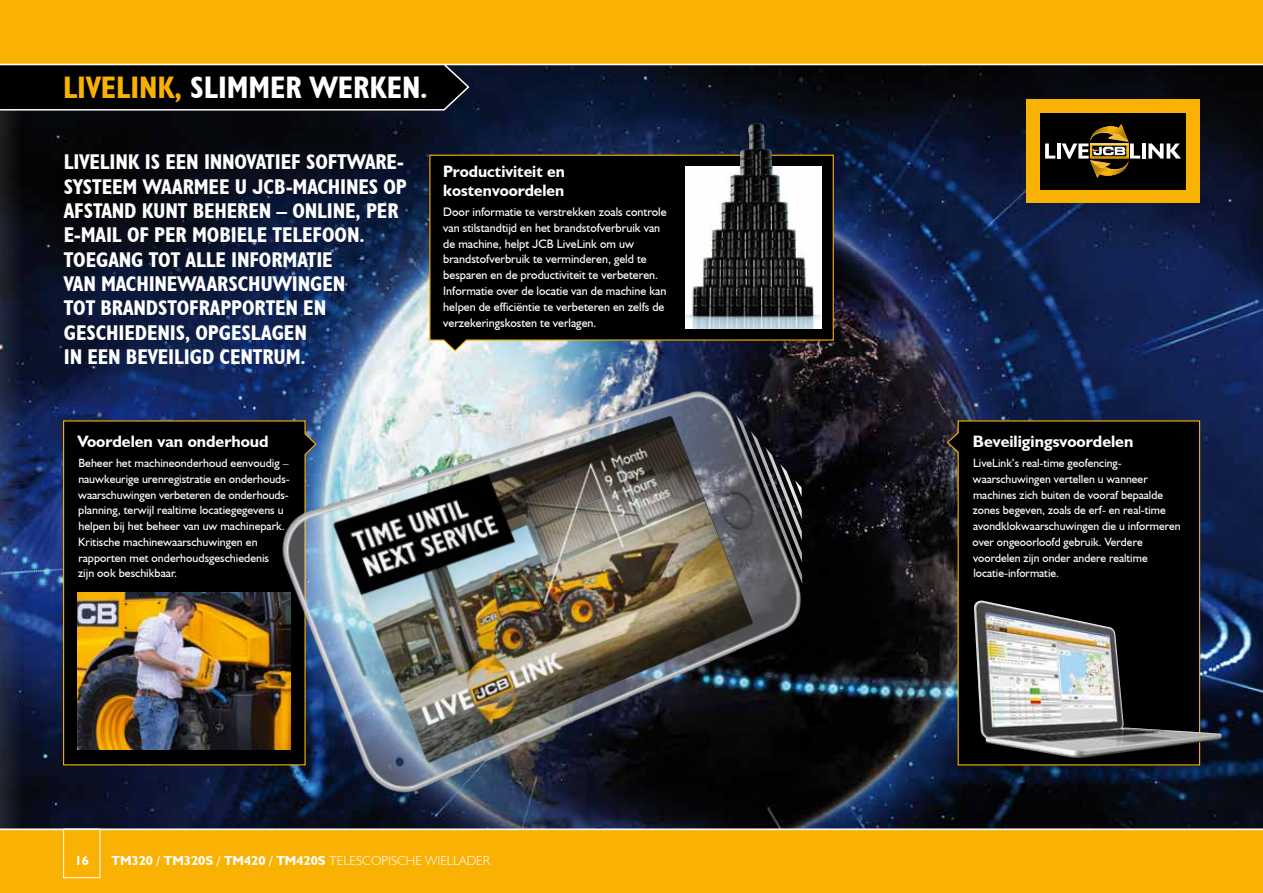
<style>
.page{position:relative;width:1263px;height:893px;background:#fff}
.page>*{position:absolute;margin:0;border:0;box-sizing:border-box;transform-origin:0 0}
.t1{font:700 condensed 31.2px "JCB Euro";color:#fff}
.t2{font:700 condensed 21.3px/24.3px "JCB Euro";letter-spacing:-.005em;color:#fff}
.t3{font:700 16.5px/18.8px "JCB Euro";color:#fff}
.t4{font:700 13.2px "JCB Euro";color:#fff}
.t5{font:12.3px/15.8px "JCB Euro Roman";color:#fff}
.t6{font:12px/15.8px "JCB Euro Roman";color:#fff}
.s1{color:#f9b104}
.s2{font-weight:300}
</style>
<div class="page">
<img style="left:0;top:65px;width:1263px;height:764px">
<div style="left:62px;top:420px;width:186px;height:346px;background:#000"></div>
<svg style="left:946px;top:420px;width:255px;height:346px;background:#080705"></svg>
<img style="left:77px;top:593px;width:171px;height:156px">
<svg style="left:429px;top:154px;width:405px;height:198px;background:#0e0e0c"></svg>
<img style="left:686px;top:166px;width:136px;height:163px">
<img style="left:693px;top:123px;width:119px;height:192px">
<svg style="left:0;top:65px;width:470px;height:48px;background:#0a0b0c"></svg>
<img style="left:974px;top:601px;width:248px;height:157px">
<img style="left:248px;top:360px;width:589px;height:468px">
<svg style="left:735px;top:414px;width:67px;height:170px;background:#47474b"></svg>
<div style="left:1026px;top:99px;width:173px;height:104px;background:#f9b104"></div>
<div style="left:1040px;top:113px;width:145px;height:76px;background:#000"></div>
<hr style="left:1142px;top:143px;width:3px;height:16px;background:#fff">
<svg style="left:1148px;top:143px;width:33px;height:16px"></svg>
<svg style="left:1045px;top:143px;width:10px;height:16px"></svg>
<hr style="left:1057px;top:143px;width:3px;height:16px;background:#fff">
<svg style="left:1062px;top:124px;width:78px;height:54px"></svg>
<div style="left:0;top:829px;width:1263px;height:64px;background:#f9b104"></div>
<div style="left:0;top:0;width:1263px;height:64px;background:#f9b104"></div>
<div style="left:63px;top:829px;width:37px;height:49px;border:1px solid #fff"></div>
<hr style="left:0;top:829px;width:1263px;height:1px;background:#fff">
<h1 class="t1" style="left:63px;top:68px;width:366px"><span class="s1">LIVELINK,</span> SLIMMER WERKEN.</h1>
<p class="t2" style="left:64px;top:149px;width:345px">LIVELINK IS EEN INNOVATIEF SOFTWARE-<br>SYSTEEM WAARMEE U JCB‑MACHINES OP<br>AFSTAND KUNT BEHEREN – ONLINE, PER<br>E‑MAIL OF PER MOBIELE TELEFOON.<br>TOEGANG TOT ALLE INFORMATIE<br>VAN MACHINEWAARSCHUWINGEN<br>TOT BRANDSTOFRAPPORTEN EN<br>GESCHIEDENIS, OPGESLAGEN<br>IN EEN BEVEILIGD CENTRUM.</p>
<h3 class="t3" style="left:443px;top:162px;width:123px">Productiviteit en kostenvoordelen</h3>
<p class="t5" style="left:443px;top:204px;width:225px">Door informatie te verstrekken zoals controle van stilstandtijd en het brandstofverbruik van de machine, helpt JCB LiveLink om uw brandstofverbruik te verminderen, geld te besparen en de productiviteit te verbeteren.<br>Informatie over de locatie van de machine kan helpen de efficiëntie te verbeteren en zelfs de verzekeringskosten te verlagen.</p>
<h3 class="t3" style="left:77px;top:432px;width:193px">Voordelen van onderhoud</h3>
<p class="t6" style="left:78px;top:455px;width:212px">Beheer het machineonderhoud eenvoudig – nauwkeurige urenregistratie en onderhouds&shy;waarschuwingen verbeteren de onderhouds&shy;planning, terwijl realtime locatiegegevens u helpen bij het beheer van uw machinepark.<br>Kritische machinewaarschuwingen en rapporten met onderhoudsgeschiedenis<br>zijn ook beschikbaar.</p>
<p class="t4" style="left:75px;top:852px;width:16px">16</p>
<p class="t4" style="left:112px;top:852px;width:380px">TM320 / TM320S / TM420 / TM420S <span class="s2">TELESCOPISCHE WIELLADER</span></p>
<h3 class="t3" style="left:973px;top:432px;width:162px">Beveiligingsvoordelen</h3>
<p class="t6" style="left:972px;top:455px;width:210px">LiveLink’s real‑time geofencing&shy;waarschuwingen vertellen u wanneer machines zich buiten de vooraf bepaalde zones begeven, zoals de erf‑ en real‑time avondklokwaarschuwingen die u informeren over ongeoorloofd gebruik. Verdere voordelen zijn onder andere realtime locatie-informatie.</p>
</div>
